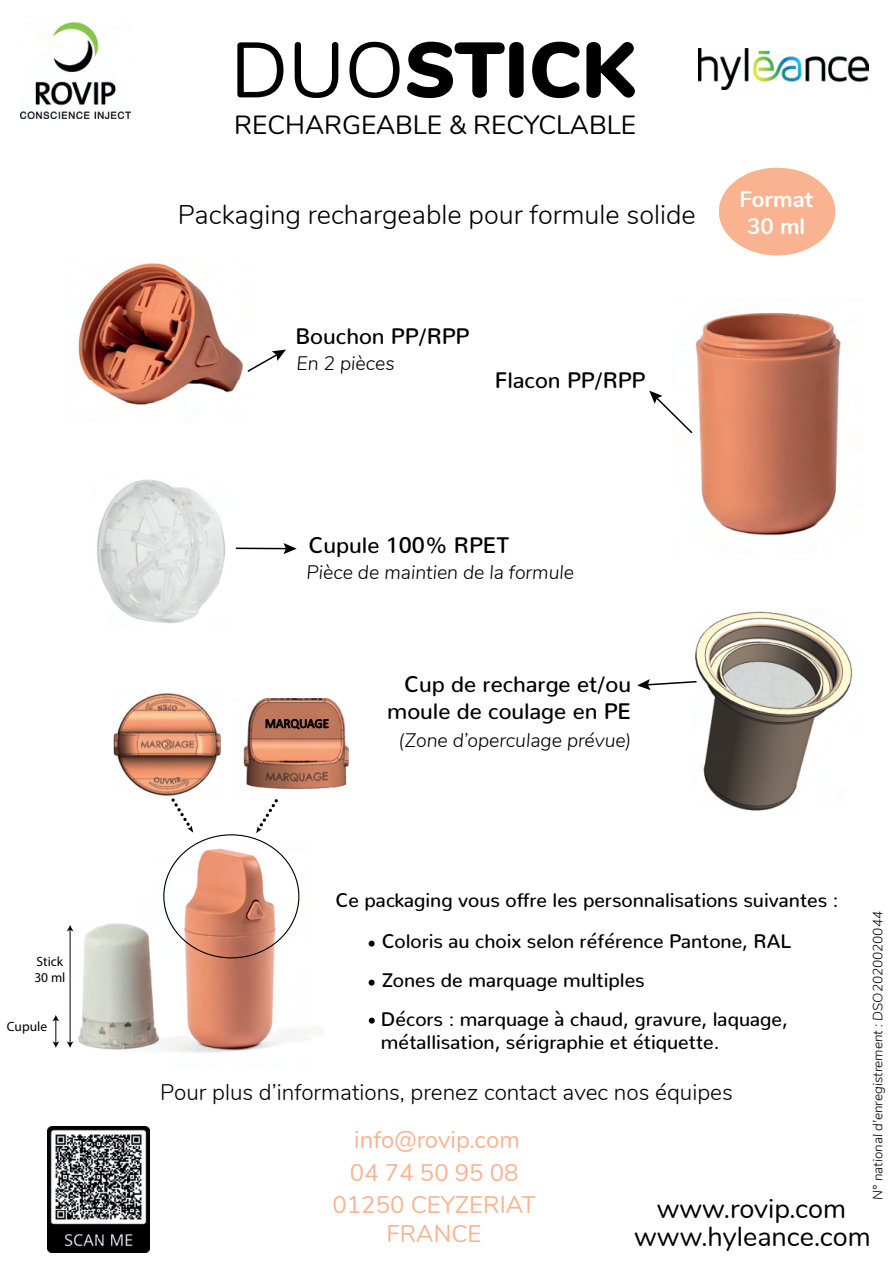
<style>
.page{position:relative;width:893px;height:1263px;background:#fff}
.page>*{position:absolute;margin:0;border:0;box-sizing:border-box;transform-origin:0 0}
.t1{font:900 78px "Nunito";color:#000}
.t2{font:300 27px "Nunito";color:#000}
.t3{font:27px/28.5px "Nunito";color:#000;text-align:center}
.t4{font:26.25px "Nunito";color:#000}
.t5{font:24px/28.8px "Nunito";color:#f9b391;text-align:center}
.t6{font:300 22.5px "Nunito";color:#000}
.t7{font:500 22.35px/26.8px "Nunito";color:#000;text-align:right}
.t8{font:700 22.35px/26.8px "Nunito";color:#fff;text-align:center}
.t9{font:500 19.5px/41.4px "Nunito";color:#000;text-align:center}
.t10{font:italic 300 19.5px "Nunito";color:#000}
.t11{font:italic 300 13.5px "Nunito";color:#000}
.t12{font:13.5px/16.2px "Myriad Pro";color:#000}
.s1{font-weight:400}
</style>
<div class="page">
<img style="left:21px;top:23px;width:109px;height:96px">
<img style="left:699px;top:48px;width:170px;height:41px">
<img style="left:78px;top:263px;width:165px;height:142px">
<img style="left:695px;top:611px;width:158px;height:200px">
<img style="left:695px;top:313px;width:146px;height:223px">
<img style="left:97px;top:479px;width:128px;height:145px">
<img style="left:158px;top:846px;width:151px;height:207px">
<img style="left:78px;top:922px;width:84px;height:128px">
<div style="left:719px;top:168px;width:116px;height:87px;background:#f9b391;border-radius:50%"></div>
<svg style="left:369px;top:941px;width:6px;height:6px"></svg>
<svg style="left:369px;top:980px;width:6px;height:6px"></svg>
<svg style="left:369px;top:1018px;width:6px;height:6px"></svg>
<img style="left:113px;top:693px;width:109px;height:103px">
<img style="left:243px;top:698px;width:106px;height:91px">
<svg style="left:637px;top:679px;width:61px;height:11px"></svg>
<hr style="left:236px;top:547px;width:52px;height:2px;background:#000001">
<svg style="left:284px;top:543px;width:13px;height:11px"></svg>
<svg style="left:649px;top:391px;width:44px;height:43px"></svg>
<svg style="left:247px;top:350px;width:39px;height:22px"></svg>
<svg style="left:265px;top:717px;width:64px;height:13px"></svg>
<svg style="left:171px;top:798px;width:22px;height:35px"></svg>
<svg style="left:256px;top:799px;width:22px;height:34px"></svg>
<hr style="left:70px;top:929px;width:1px;height:114px;background:#000">
<svg style="left:67px;top:925px;width:7px;height:6px"></svg>
<svg style="left:67px;top:1041px;width:7px;height:7px"></svg>
<svg style="left:52px;top:1015px;width:7px;height:33px"></svg>
<img style="left:48px;top:1127px;width:101px;height:126px">
<p class="t12" style="left:34px;top:953px;width:33px">Stick<br>30 ml</p>
<p class="t12" style="left:7px;top:1018px;width:42px">Cupule</p>
<h1 class="t1" style="left:231px;top:12px;width:407px"><span class="s1">DUO</span>STICK</h1>
<h3 class="t4" style="left:234px;top:105px;width:403px">RECHARGEABLE &amp; RECYCLABLE</h3>
<h2 class="t2" style="left:178px;top:194px;width:520px">Packaging rechargeable pour formule solide</h2>
<p class="t7" style="left:296px;top:321px;width:175px">Bouchon PP/RPP</p>
<p class="t10" style="left:296px;top:349px;width:100px">En 2 pièces</p>
<p class="t7" style="left:495px;top:364px;width:152px">Flacon PP/RPP</p>
<p class="t8" style="left:739px;top:184px;width:75px">Format<br>30 ml</p>
<p class="t7" style="left:309px;top:529px;width:202px">Cupule 100% RPET</p>
<p class="t10" style="left:306px;top:557px;width:269px">Pièce de maintien de la formule</p>
<p class="t7" style="left:387px;top:668px;width:245px">Cup de recharge et/ou moule de coulage en PE</p>
<p class="t10" style="left:399px;top:726px;width:234px">(Zone d’operculage prévue)</p>
<p class="t9" style="left:336px;top:877px;width:504px">Ce packaging vous offre les personnalisations suivantes :<br>Coloris au choix selon référence Pantone, RAL</p>
<p class="t9" style="left:381px;top:958px;width:408px;line-height:39px;text-align:left">Zones de marquage multiples<br>Décors : marquage à chaud, gravure, laquage,</p>
<p class="t9" style="left:381px;top:1020px;width:340px">métallisation, sérigraphie et étiquette.</p>
<p class="t11" style="left:868px;top:1199px;width:290px;rotate:-90deg">N° national d'enregistrement : DSO2020020044</p>
<p class="t6" style="left:160px;top:1076px;width:574px">Pour plus d’informations, prenez contact avec nos équipes</p>
<p class="t5" style="left:350px;top:1122px;width:171px;line-height:33px;text-align:left">info@rovip.com<br>04 74 50 95 08</p>
<p class="t5" style="left:332px;top:1189px;width:205px">01250 CEYZERIAT<br>FRANCE</p>
<h2 class="t3" style="left:634px;top:1193px;width:238px">www.rovip.com www.hyleance.com</h2>
</div>
